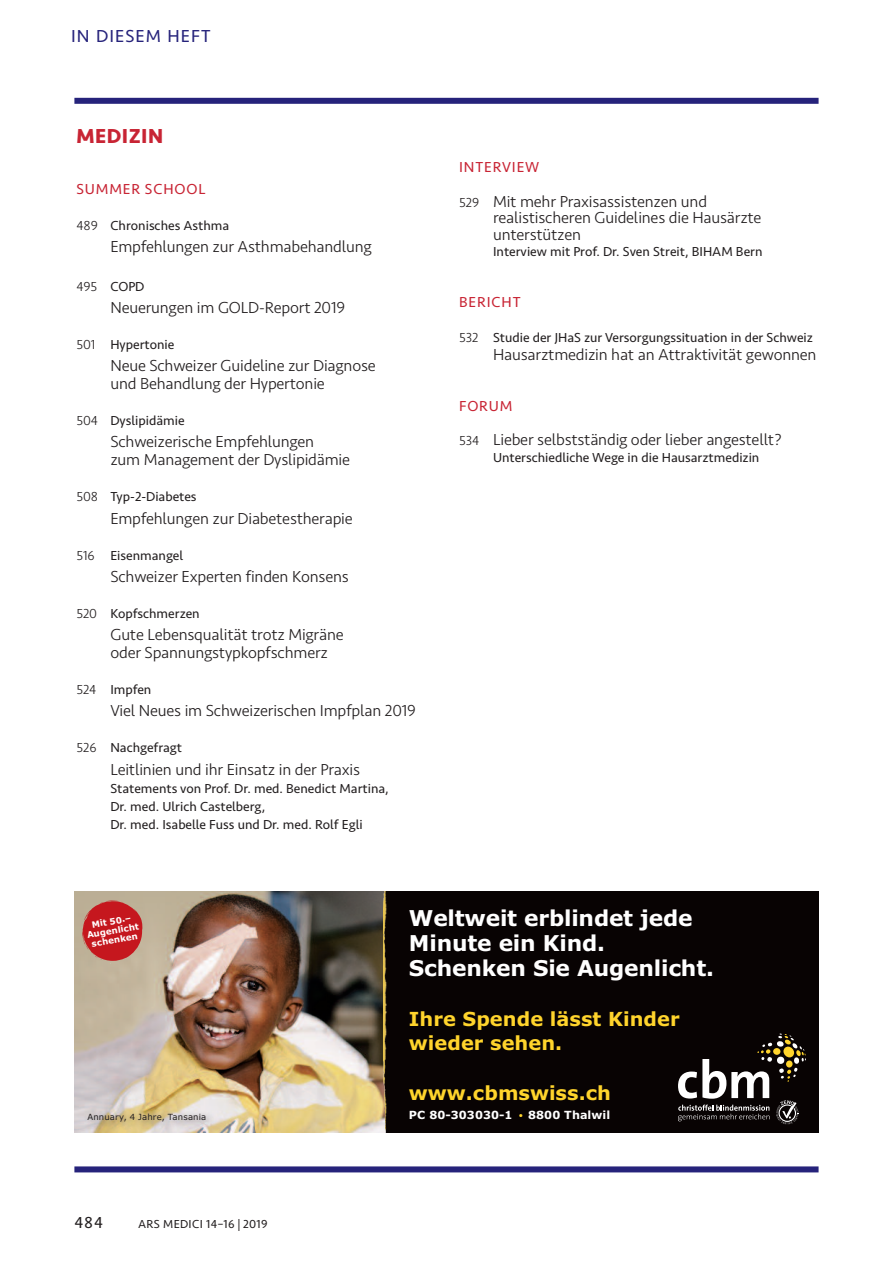
<style>
.page{position:relative;width:893px;height:1263px;background:#fff}
.page>*{position:absolute;margin:0;border:0;box-sizing:border-box;transform-origin:0 0}
.t1{font:700 21.9px/24.9px "Verdana";letter-spacing:-.01em;color:#fff}
.t2{font:700 21px "Seravek";letter-spacing:.025em;color:#c82434}
.t3{font:700 19.35px/24.9px "Verdana";color:#ffd42c}
.t4{font:18px "Seravek";letter-spacing:.06em;color:#26237b}
.t5{font:300 16.5px/18px "Seravek";letter-spacing:-.01em;color:#231f20}
.t6{font:16.5px "Seravek";color:#231f20}
.t7{font:15px "Seravek";letter-spacing:.06em;color:#c82434}
.t8{font:13.5px/18px "Seravek";color:#231f20}
.t9{font:12px "Seravek";letter-spacing:.025em;color:#231f20}
.t10{font:700 11.25px "Verdana";letter-spacing:.005em;color:#fff}
.t11{font:700 8.85px/9.6px "Verdana";color:#fff;text-align:center}
.t12{font:8.55px "Verdana";letter-spacing:.015em;color:#231f20}
.s1{font-weight:300}
.s2{font-size:13.5px}
</style>
<div class="page">
<div style="left:74px;top:98px;width:745px;height:6px;background:#26237b"></div>
<div style="left:74px;top:1166px;width:745px;height:6px;background:#26237b"></div>
<img style="left:74px;top:891px;width:309px;height:241px">
<div style="left:383px;top:891px;width:435px;height:241px;background:#080303"></div>
<svg style="left:678px;top:1033px;width:128px;height:91px;background:#393431"></svg>
<svg style="left:80px;top:900px;width:62px;height:64px;background:#c34341"></svg>
<div style="left:83px;top:1108px;width:132px;height:23px;background:#231f20;opacity:.7"></div>
<p class="t4" style="left:71px;top:22px;width:141px">IN DIESEM HEFT</p>
<p class="t2" style="left:76px;top:119px;width:88px">MEDIZIN</p>
<p class="t7" style="left:76px;top:177px;width:131px">SUMMER SCHOOL</p>
<p class="t8" style="left:76px;top:216px;width:154px"><span class="s1">489</span> Chronisches Asthma</p>
<p class="t5" style="left:110px;top:238px;width:263px">Empfehlungen zur Asthmabehandlung</p>
<p class="t8" style="left:76px;top:277px;width:70px"><span class="s1">495</span> COPD</p>
<p class="t5" style="left:110px;top:299px;width:236px">Neuerungen im GOLD-Report 2019</p>
<p class="t8" style="left:76px;top:335px;width:100px"><span class="s1">501</span> Hypertonie</p>
<p class="t5" style="left:110px;top:357px;width:267px">Neue Schweizer Guideline zur Diagnose und Behandlung der Hypertonie</p>
<p class="t8" style="left:76px;top:412px;width:110px"><span class="s1">504</span> Dyslipidämie</p>
<p class="t5" style="left:110px;top:433px;width:241px">Schweizerische Empfehlungen<br>zum Management der Dyslipidämie</p>
<p class="t8" style="left:76px;top:488px;width:122px"><span class="s1">508</span> Typ-2-Diabetes</p>
<p class="t5" style="left:110px;top:509px;width:244px">Empfehlungen zur Diabetestherapie</p>
<p class="t8" style="left:76px;top:546px;width:108px"><span class="s1">516</span> Eisenmangel</p>
<p class="t5" style="left:110px;top:568px;width:240px">Schweizer Experten finden Konsens</p>
<p class="t8" style="left:76px;top:604px;width:125px"><span class="s1">520</span> Kopfschmerzen</p>
<p class="t5" style="left:110px;top:626px;width:235px">Gute Lebensqualität trotz Migräne oder Spannungstypkopfschmerz</p>
<p class="t8" style="left:76px;top:681px;width:77px"><span class="s1">524</span> Impfen</p>
<p class="t5" style="left:110px;top:702px;width:307px">Viel Neues im Schweizerischen Impfplan 2019</p>
<p class="t8" style="left:76px;top:739px;width:107px"><span class="s1">526</span> Nachgefragt</p>
<p class="t5" style="left:110px;top:760px;width:251px">Leitlinien und ihr Einsatz in der Praxis</p>
<p class="t8" style="left:110px;top:779px;width:280px">Statements von Prof. Dr. med. Benedict Martina,<br>Dr. med. Ulrich Castelberg,<br>Dr. med. Isabelle Fuss und Dr. med. Rolf Egli</p>
<p class="t7" style="left:459px;top:155px;width:82px">INTERVIEW</p>
<p class="t5" style="left:493px;top:193px;width:270px;line-height:16.5px;text-indent:-34px"><span class="s2">529</span> Mit mehr Praxisassistenzen und realistischeren Guidelines die Hausärzte unterstützen</p>
<p class="t8" style="left:493px;top:242px;width:271px">Interview mit Prof. Dr. Sven Streit, BIHAM Bern</p>
<p class="t7" style="left:459px;top:290px;width:63px">BERICHT</p>
<p class="t8" style="left:459px;top:328px;width:355px"><span class="s1">532</span> Studie der JHaS zur Versorgungssituation in der Schweiz</p>
<p class="t5" style="left:493px;top:345px;width:325px">Hausarztmedizin hat an Attraktivität gewonnen</p>
<p class="t7" style="left:459px;top:394px;width:55px">FORUM</p>
<p class="t5" style="left:459px;top:431px;width:324px"><span class="s2">534</span> Lieber selbstständig oder lieber angestellt?</p>
<p class="t8" style="left:493px;top:448px;width:268px">Unterschiedliche Wege in die Hausarztmedizin</p>
<p class="t11" style="left:85px;top:921px;width:54px;rotate:-10deg">Mit 50.–<br>Augenlicht schenken</p>
<p class="t12" style="left:87px;top:1111px;width:120px">Annuary, 4 Jahre, Tansania</p>
<p class="t6" style="left:74px;top:1209px;width:30px">484</p>
<p class="t9" style="left:138px;top:1214px;width:131px">ARS MEDICI 14–16 | 2019</p>
<h1 class="t1" style="left:409px;top:906px;width:306px">Weltweit erblindet jede<br>Minute ein Kind.<br>Schenken Sie Augenlicht.</h1>
<p class="t3" style="left:409px;top:1006px;width:272px">Ihre Spende lässt Kinder wieder sehen.</p>
<p class="t3" style="left:409px;top:1081px;width:203px">www.cbmswiss.ch</p>
<p class="t10" style="left:409px;top:1108px;width:105px">PC 80-303030-1</p>
<p class="t10" style="left:528px;top:1108px;width:84px">8800 Thalwil</p>
</div>
